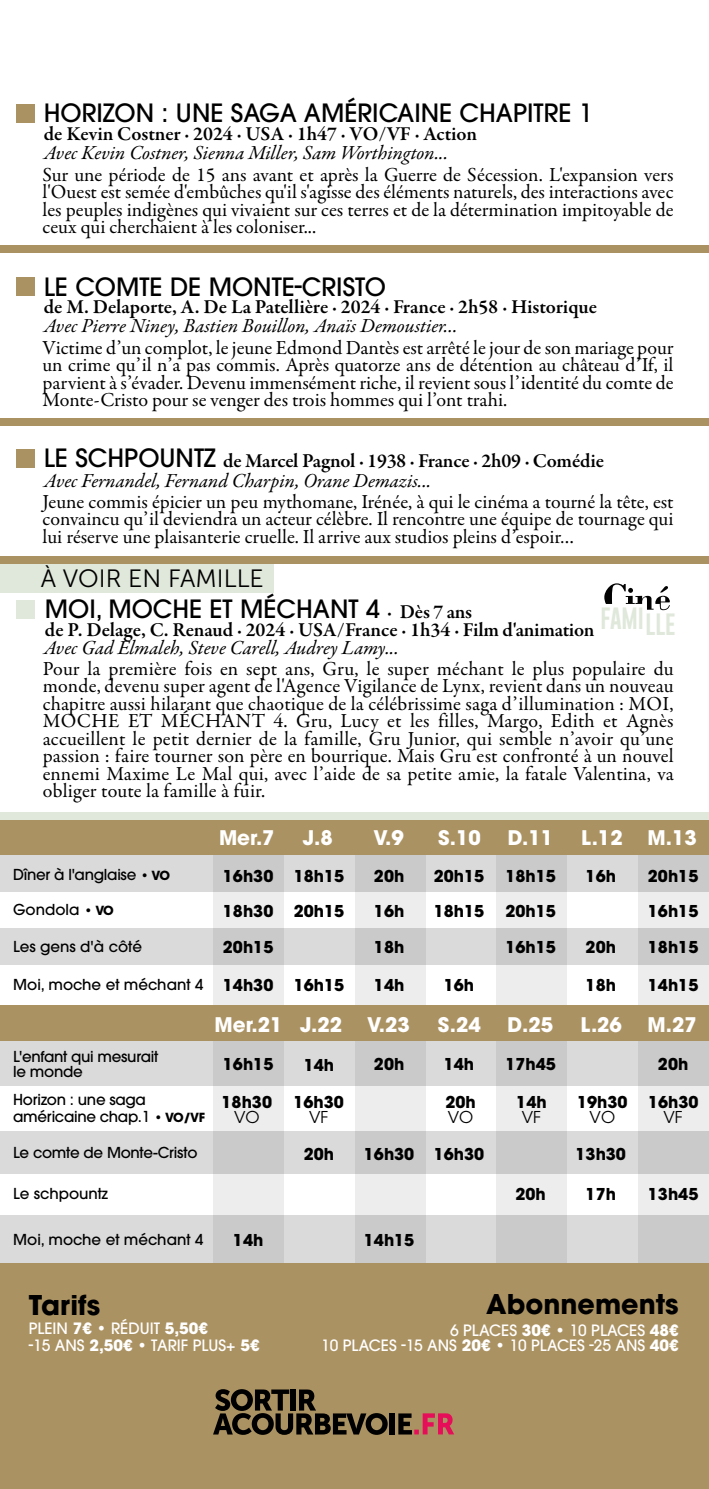
<style>
.page{position:relative;width:709px;height:1489px;background:#fff}
.page>*{position:absolute;margin:0;border:0;box-sizing:border-box;transform-origin:0 0}
.t1{font:700 27px "ITC Avant Garde Pro";color:#000}
.t2{font:500 25px "ITC Avant Garde Pro";color:#000}
.t3{font:25px "Museo Sans 300";color:#000}
.t4{font:22.5px "Gobold";color:#dfe8da}
.t5{font:20px/17.5px "Garamond Premr Pro";color:#000;text-align:justify}
.t6{font:italic 20px "Garamond Premr Pro";color:#000}
.t7{font:600 20px "Garamond Premr Pro";color:#000}
.t8{font:700 20px "ITC Avant Garde Pro";color:#fff}
.t9{font:700 16.25px "ITC Avant Garde Pro";color:#000}
.t10{font:16.25px "ITC Avant Garde Pro";color:#000}
.t11{font:500 15.5px/17.5px "ITC Avant Garde Pro";color:#fff}
.t12{font:500 15px/15px "ITC Avant Garde Pro";letter-spacing:-.02em;color:#000}
.t13{font:500 15px "ITC Avant Garde Pro";color:#000}
.s1{font-family:"ITC Avant Garde Pro";font-weight:500;font-size:25px}
.s2{font-weight:600}
.s3{font-family:"Garamond Premr Pro";font-weight:600;font-size:20px}
.s4{font-weight:700;font-size:12.5px}
.s5{font-weight:700}
</style>
<div class="page">
<div style="left:355px;top:833px;width:70px;height:590px;background:#ededed"></div>
<div style="left:0;top:819px;width:709px;height:35px;background:#ab9262"></div>
<div style="left:638px;top:854px;width:71px;height:581px;background:#ededed"></div>
<div style="left:213px;top:854px;width:71px;height:598px;background:#ededed"></div>
<div style="left:496px;top:854px;width:71px;height:585px;background:#ededed"></div>
<div style="left:0;top:1214px;width:709px;height:49px;background:linear-gradient(to right,#d9d9d9,#cecece)"></div>
<div style="left:0;top:1131px;width:709px;height:43px;background:linear-gradient(to right,#d9d9d9,#cecece)"></div>
<div style="left:0;top:1037px;width:709px;height:49px;background:linear-gradient(to right,#d9d9d9,#cecece)"></div>
<div style="left:0;top:928px;width:709px;height:37px;background:linear-gradient(to right,#d9d9d9,#cecece)"></div>
<div style="left:0;top:854px;width:709px;height:37px;background:linear-gradient(to right,#d9d9d9,#cecece)"></div>
<div style="left:0;top:1004px;width:709px;height:36px;background:#ab9262"></div>
<div style="left:0;top:1263px;width:709px;height:225px;background:#ab9262"></div>
<div style="left:0;top:556px;width:709px;height:7px;background:#ab9262"></div>
<div style="left:16px;top:449px;width:19px;height:18px;background:#ab9262"></div>
<div style="left:0;top:812px;width:709px;height:7px;background:#dfe8da"></div>
<svg style="left:604px;top:583px;width:66px;height:27px"></svg>
<div style="left:16px;top:600px;width:18px;height:18px;background:#dfe8da"></div>
<div style="left:0;top:564px;width:273px;height:28px;background:#dfe8da"></div>
<div style="left:0;top:418px;width:709px;height:7px;background:#ab9262"></div>
<div style="left:16px;top:277px;width:19px;height:18px;background:#ab9262"></div>
<div style="left:0;top:245px;width:709px;height:7px;background:#ab9262"></div>
<div style="left:16px;top:104px;width:19px;height:18px;background:#ab9262"></div>
<div style="left:390px;top:1413px;width:5px;height:21px;background:#000"></div>
<svg style="left:213px;top:1389px;width:175px;height:45px"></svg>
<svg style="left:398px;top:1413px;width:56px;height:21px"></svg>
<p class="t2" style="left:44px;top:97px;width:550px">HORIZON : UNE SAGA AMÉRICAINE CHAPITRE 1</p>
<p class="t7" style="left:44px;top:121px;width:435px">de Kevin Costner · 2024 · USA · 1h47 · VO/VF · Action</p>
<p class="t5" style="left:43px;top:166px;width:632px">Sur une période de 15 ans avant et après la Guerre de Sécession. L'expansion vers l'Ouest est semée d'embûches qu'il s'agisse des éléments naturels, des interactions avec les peuples indigènes qui vivaient sur ces terres et de la détermination impitoyable de ceux qui cherchaient à les coloniser...</p>
<p class="t6" style="left:44px;top:140px;width:406px">Avec Kevin Costner, Sienna Miller, Sam Worthington...</p>
<p class="t2" style="left:44px;top:270px;width:344px">LE COMTE DE MONTE-CRISTO</p>
<p class="t7" style="left:44px;top:295px;width:554px">de M. Delaporte, A. De La Patellière · 2024 · France · 2h58 · Historique</p>
<p class="t5" style="left:43px;top:339px;width:632px">Victime d’un complot, le jeune Edmond Dantès est arrêté le jour de son mariage pour un crime qu’il n’a pas commis. Après quatorze ans de détention au château d’If, il parvient à s’évader. Devenu immensément riche, il revient sous l’identité du comte de Monte-Cristo pour se venger des trois hommes qui l’ont trahi.</p>
<p class="t6" style="left:44px;top:313px;width:415px">Avec Pierre Niney, Bastien Bouillon, Anaïs Demoustier...</p>
<p class="t5" style="left:43px;top:441px;width:632px;line-height:40.5px"><span class="s1">LE SCHPOUNTZ</span> <span class="s2">de Marcel Pagnol · 1938 · France · 2h09 · Comédie<br></span>Jeune commis épicier un peu mythomane, Irénée, à qui le cinéma a tourné la tête, est</p>
<p class="t5" style="left:43px;top:511px;width:632px">convaincu qu’il deviendra un acteur célèbre. Il rencontre une équipe de tournage qui lui réserve une plaisanterie cruelle. Il arrive aux studios pleins d’espoir…</p>
<p class="t6" style="left:44px;top:467px;width:389px">Avec Fernandel, Fernand Charpin, Orane Demazis...</p>
<p class="t3" style="left:41px;top:565px;width:225px">À VOIR EN FAMILLE</p>
<p class="t2" style="left:45px;top:593px;width:429px">MOI, MOCHE ET MÉCHANT 4 <span class="s3">· Dès 7 ans</span></p>
<p class="t7" style="left:45px;top:617px;width:551px">de P. Delage, C. Renaud · 2024 · USA/France · 1h34 · Film d'animation</p>
<p class="t4" style="left:600px;top:603px;width:77px">FAMILLE</p>
<p class="t5" style="left:43px;top:660px;width:632px">Pour la première fois en sept ans, Gru, le super méchant le plus populaire du monde, devenu super agent de l'Agence Vigilance de Lynx, revient dans un nouveau chapitre aussi hilarant que chaotique de la célébrissime saga d’illumination : MOI, MOCHE ET MÉCHANT 4. Gru, Lucy et les filles, Margo, Edith et Agnès accueillent le petit dernier de la famille, Gru Junior, qui semble n’avoir qu’une passion : faire tourner son père en bourrique. Mais Gru est confronté à un nouvel ennemi Maxime Le Mal qui, avec l’aide de sa petite amie, la fatale Valentina, va obliger toute la famille à fuir.</p>
<p class="t6" style="left:44px;top:635px;width:356px">Avec Gad Elmaleh, Steve Carell, Audrey Lamy...</p>
<p class="t8" style="left:219px;top:823px;width:57px">Mer.7</p>
<p class="t8" style="left:303px;top:823px;width:31px">J.8</p>
<p class="t8" style="left:373px;top:823px;width:32px">V.9</p>
<p class="t8" style="left:438px;top:823px;width:44px">S.10</p>
<p class="t8" style="left:507px;top:823px;width:47px">D.11</p>
<p class="t8" style="left:581px;top:823px;width:117px">L.12 M.13</p>
<p class="t12" style="left:13px;top:867px;width:158px">Dîner à l'anglaise <span class="s4">• VO</span></p>
<p class="t9" style="left:223px;top:864px;width:52px">16h30</p>
<p class="t9" style="left:294px;top:864px;width:52px">18h15</p>
<p class="t9" style="left:374px;top:864px;width:32px">20h</p>
<p class="t9" style="left:434px;top:864px;width:52px">20h15</p>
<p class="t9" style="left:505px;top:864px;width:52px">18h15</p>
<p class="t9" style="left:585px;top:864px;width:32px">16h</p>
<p class="t9" style="left:648px;top:864px;width:52px">20h15</p>
<p class="t13" style="left:13px;top:900px;width:102px">Gondola <span class="s4">• VO</span></p>
<p class="t9" style="left:223px;top:899px;width:52px">18h30</p>
<p class="t9" style="left:294px;top:899px;width:52px">20h15</p>
<p class="t9" style="left:374px;top:899px;width:32px">16h</p>
<p class="t9" style="left:434px;top:899px;width:52px">18h15</p>
<p class="t9" style="left:505px;top:899px;width:52px">20h15</p>
<p class="t9" style="left:648px;top:899px;width:52px">16h15</p>
<p class="t13" style="left:13px;top:936px;width:130px">Les gens d'à côté</p>
<p class="t13" style="left:13px;top:974px;width:192px">Moi, moche et méchant 4</p>
<p class="t9" style="left:223px;top:936px;width:52px">20h15</p>
<p class="t9" style="left:223px;top:974px;width:52px">14h30</p>
<p class="t9" style="left:294px;top:974px;width:52px">16h15</p>
<p class="t9" style="left:374px;top:936px;width:32px">18h</p>
<p class="t9" style="left:374px;top:974px;width:32px">14h</p>
<p class="t9" style="left:444px;top:974px;width:32px">16h</p>
<p class="t9" style="left:505px;top:936px;width:52px">16h15</p>
<p class="t9" style="left:585px;top:936px;width:32px">20h</p>
<p class="t9" style="left:585px;top:974px;width:32px">18h</p>
<p class="t9" style="left:648px;top:936px;width:52px">18h15</p>
<p class="t9" style="left:648px;top:974px;width:52px">14h15</p>
<p class="t8" style="left:214px;top:1010px;width:197px">Mer.21 J.22 V.23</p>
<p class="t8" style="left:438px;top:1010px;width:44px">S.24</p>
<p class="t8" style="left:507px;top:1010px;width:47px">D.25</p>
<p class="t8" style="left:580px;top:1010px;width:43px">L.26</p>
<p class="t8" style="left:647px;top:1010px;width:51px">M.27</p>
<p class="t12" style="left:13px;top:1048px;width:147px">L'enfant qui mesurait le monde</p>
<p class="t12" style="left:13px;top:1090px;width:193px;line-height:17.5px">Horizon : une saga américaine chap.1 <span class="s4">• VO/VF</span></p>
<p class="t9" style="left:223px;top:1053px;width:52px">16h15</p>
<p class="t9" style="left:221px;top:1091px;width:52px">18h30</p>
<p class="t10" style="left:234px;top:1107px;width:27px">VO</p>
<p class="t9" style="left:304px;top:1054px;width:32px">14h</p>
<p class="t9" style="left:293px;top:1091px;width:52px">16h30</p>
<p class="t10" style="left:309px;top:1107px;width:21px">VF</p>
<p class="t9" style="left:374px;top:1053px;width:32px">20h</p>
<p class="t9" style="left:444px;top:1053px;width:32px">14h</p>
<p class="t9" style="left:445px;top:1091px;width:32px">20h</p>
<p class="t10" style="left:448px;top:1107px;width:27px">VO</p>
<p class="t9" style="left:505px;top:1053px;width:52px">17h45</p>
<p class="t9" style="left:516px;top:1091px;width:32px">14h</p>
<p class="t10" style="left:522px;top:1107px;width:21px">VF</p>
<p class="t9" style="left:577px;top:1091px;width:52px">19h30</p>
<p class="t10" style="left:589px;top:1107px;width:27px">VO</p>
<p class="t9" style="left:658px;top:1053px;width:32px">20h</p>
<p class="t9" style="left:648px;top:1091px;width:52px">16h30</p>
<p class="t10" style="left:663px;top:1107px;width:21px">VF</p>
<p class="t12" style="left:13px;top:1145px;width:186px">Le comte de Monte-Cristo</p>
<p class="t13" style="left:13px;top:1183px;width:96px">Le schpountz</p>
<p class="t13" style="left:13px;top:1229px;width:192px">Moi, moche et méchant 4</p>
<p class="t9" style="left:233px;top:1229px;width:32px">14h</p>
<p class="t9" style="left:304px;top:1143px;width:32px">20h</p>
<p class="t9" style="left:364px;top:1143px;width:52px">16h30</p>
<p class="t9" style="left:434px;top:1143px;width:52px">16h30</p>
<p class="t9" style="left:364px;top:1229px;width:52px">14h15</p>
<p class="t9" style="left:515px;top:1183px;width:32px">20h</p>
<p class="t9" style="left:575px;top:1143px;width:52px">13h30</p>
<p class="t9" style="left:585px;top:1183px;width:32px">17h</p>
<p class="t9" style="left:648px;top:1183px;width:52px">13h45</p>
<h1 class="t1" style="left:29px;top:1286px;width:73px">Tarifs</h1>
<p class="t11" style="left:29px;top:1319px;width:232px">PLEIN <span class="s5">7€</span> • RÉDUIT <span class="s5">5,50€<br></span>-15 ANS <span class="s5">2,50€</span> • TARIF PLUS+ <span class="s5">5€</span></p>
<h1 class="t1" style="left:486px;top:1286px;width:194px">Abonnements</h1>
<p class="t11" style="left:321px;top:1322px;width:359px;line-height:15.5px;text-align:right">6 PLACES <span class="s5">30€</span> • 10 PLACES <span class="s5">48€<br></span>10 PLACES -15 ANS <span class="s5">20€</span> • 10 PLACES -25 ANS <span class="s5">40€</span></p>
</div>
